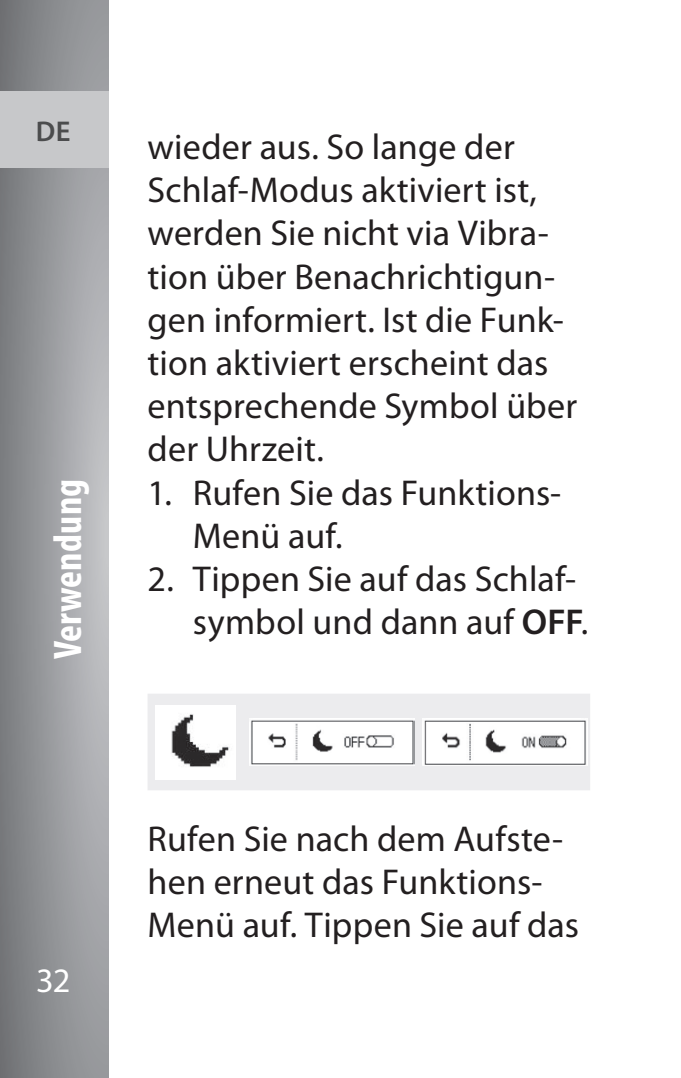
<style>
.page{position:relative;width:681px;height:1078px;background:#fff}
.page>*{position:absolute;margin:0;border:0;box-sizing:border-box;transform-origin:0 0}
.t1{font:700 condensed 40px "Myriad Pro";letter-spacing:.005em;color:#fff}
.t2{font:36px/43.2px "Myriad Pro";letter-spacing:.005em;color:#231f20}
.t3{font:34.4px "Myriad Pro";color:#fff}
.t4{font:600 28.8px "Myriad Pro";color:#4b4c4d}
.s1{font-weight:600}
</style>
<div class="page">
<svg style="left:0;top:0;width:108px;height:1077px;background:#8f9194"></svg>
<div style="left:0;top:91px;width:108px;height:76px;background:#c7c8ca"></div>
<div style="left:148px;top:694px;width:442px;height:96px;background:#ececee"></div>
<img style="left:156px;top:704px;width:79px;height:74px">
<img style="left:250px;top:718px;width:164px;height:47px">
<img style="left:422px;top:718px;width:165px;height:47px">
<p class="t4" style="left:36px;top:113px;width:36px">DE</p>
<p class="t1" style="left:43px;top:659px;width:182px;rotate:-90deg">Verwendung</p>
<p class="t2" style="left:147px;top:125px;width:431px">wieder aus. So lange der<br>Schlaf-Modus aktiviert ist, werden Sie nicht via Vibra&shy;tion über Benachrichtigun&shy;gen informiert. Ist die Funk&shy;tion aktiviert erscheint das entsprechende Symbol über der Uhrzeit.</p>
<p class="t2" style="left:193px;top:470px;width:370px;text-indent:-45px">1. Rufen Sie das Funktions-<br>Menü auf.</p>
<p class="t2" style="left:193px;top:557px;width:397px;text-indent:-45px">2. Tippen Sie auf das Schlaf&shy;symbol und dann auf <span class="s1">OFF</span>.</p>
<p class="t3" style="left:36px;top:959px;width:36px">32</p>
<p class="t2" style="left:147px;top:816px;width:433px">Rufen Sie nach dem Aufste&shy;hen erneut das Funktions-<br>Menü auf. Tippen Sie auf das</p>
</div>
